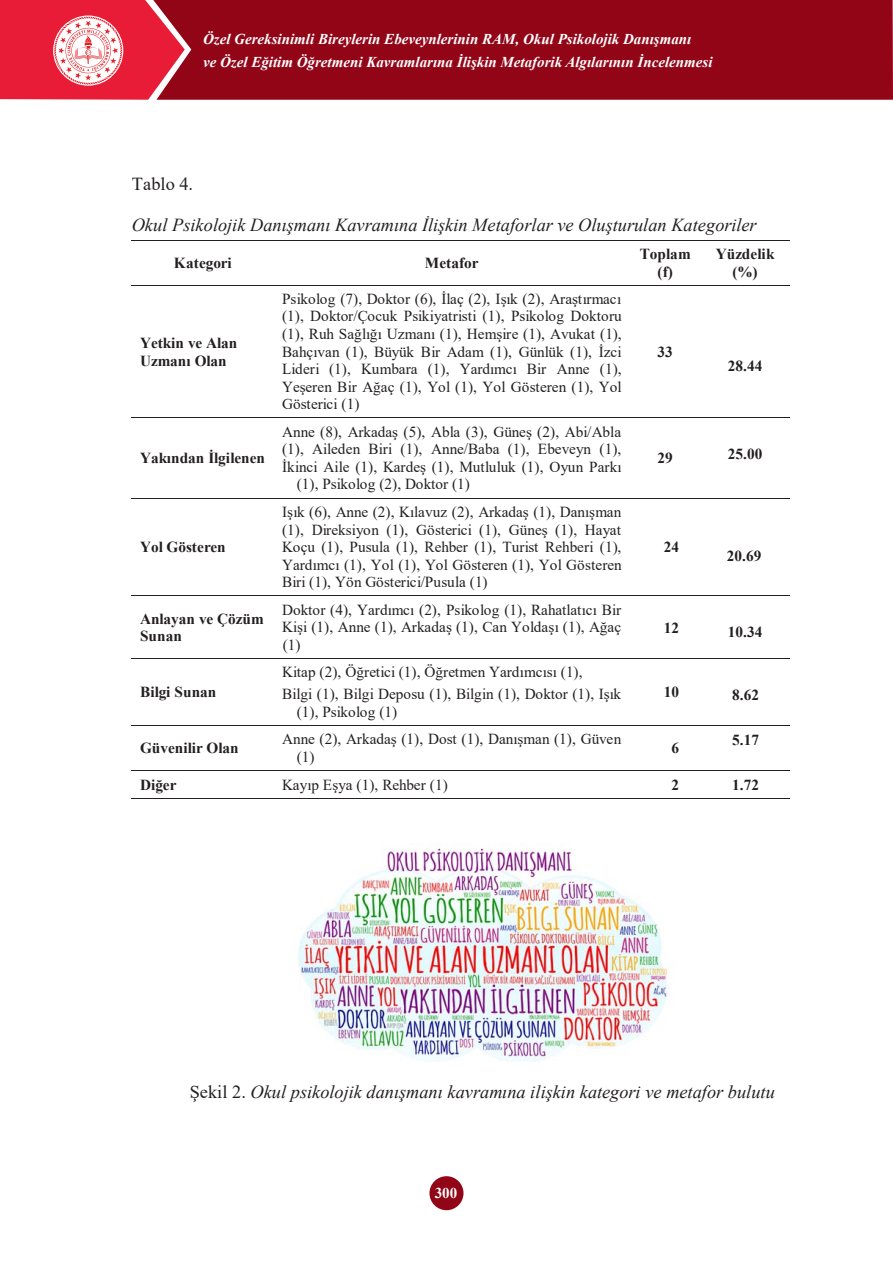
<style>
.page{position:relative;width:893px;height:1263px;background:#fff}
.page>*{position:absolute;margin:0;border:0;box-sizing:border-box;transform-origin:0 0}
.t1{font:italic 18.3px "Times New Roman";color:#231f20}
.t2{font:18.3px "Times New Roman";letter-spacing:.005em;color:#231f20}
.t3{font:15.3px/17.5px "Times New Roman";color:#231f20;text-align:justify}
.t4{font:700 15.3px/17.7px "Times New Roman";color:#231f20;text-align:center}
.t5{font:italic 700 15px/22.5px "Times New Roman";color:#fff}
.t6{font:700 15px "Times New Roman";color:#fff}
.s1{font-style:normal}
</style>
<div class="page">
<div style="left:185px;top:0;width:708px;height:100px;background:#910517"></div>
<svg style="left:0;top:0;width:185px;height:100px;background:#e6485b"></svg>
<div style="left:429px;top:1176px;width:34px;height:34px;background:#910517;border-radius:50%"></div>
<hr style="left:132px;top:240px;width:142px;height:1px;background:#231f20">
<hr style="left:275px;top:240px;width:355px;height:1px;background:#231f20">
<hr style="left:630px;top:240px;width:71px;height:1px;background:#231f20">
<hr style="left:702px;top:240px;width:88px;height:1px;background:#231f20">
<hr style="left:132px;top:285px;width:142px;height:1px;background:#231f20">
<hr style="left:275px;top:285px;width:355px;height:1px;background:#231f20">
<hr style="left:630px;top:285px;width:71px;height:1px;background:#231f20">
<hr style="left:702px;top:285px;width:88px;height:1px;background:#231f20">
<hr style="left:132px;top:418px;width:142px;height:1px;background:#231f20">
<hr style="left:275px;top:418px;width:355px;height:1px;background:#231f20">
<hr style="left:630px;top:418px;width:71px;height:1px;background:#231f20">
<hr style="left:702px;top:418px;width:88px;height:1px;background:#231f20">
<hr style="left:132px;top:498px;width:142px;height:1px;background:#231f20">
<hr style="left:275px;top:498px;width:355px;height:1px;background:#231f20">
<hr style="left:630px;top:498px;width:71px;height:1px;background:#231f20">
<hr style="left:702px;top:498px;width:70px;height:1px;background:#231f20">
<svg style="left:772px;top:498px;width:18px;height:1px"></svg>
<hr style="left:132px;top:596px;width:142px;height:1px;background:#231f20">
<hr style="left:275px;top:596px;width:355px;height:1px;background:#231f20">
<hr style="left:630px;top:596px;width:71px;height:1px;background:#231f20">
<hr style="left:702px;top:596px;width:70px;height:1px;background:#231f20">
<hr style="left:132px;top:658px;width:142px;height:1px;background:#231f20">
<hr style="left:275px;top:658px;width:355px;height:1px;background:#231f20">
<hr style="left:630px;top:658px;width:71px;height:1px;background:#231f20">
<hr style="left:702px;top:658px;width:88px;height:1px;background:#231f20">
<hr style="left:132px;top:725px;width:142px;height:1px;background:#231f20">
<hr style="left:275px;top:725px;width:355px;height:1px;background:#231f20">
<hr style="left:630px;top:725px;width:71px;height:1px;background:#231f20">
<hr style="left:702px;top:725px;width:88px;height:1px;background:#231f20">
<hr style="left:132px;top:770px;width:142px;height:1px;background:#231f20">
<hr style="left:275px;top:770px;width:355px;height:1px;background:#231f20">
<hr style="left:630px;top:770px;width:71px;height:1px;background:#231f20">
<hr style="left:702px;top:770px;width:88px;height:1px;background:#231f20">
<hr style="left:131px;top:798px;width:143px;height:1px;background:#231f20">
<hr style="left:274px;top:798px;width:356px;height:1px;background:#231f20">
<hr style="left:629px;top:798px;width:72px;height:1px;background:#231f20">
<hr style="left:701px;top:798px;width:89px;height:1px;background:#231f20">
<img style="left:298px;top:843px;width:370px;height:218px">
<p class="t5" style="left:203px;top:28px;width:511px">Özel Gereksinimli Bireylerin Ebeveynlerinin RAM, Okul Psikolojik Danışmanı<br>ve Özel Eğitim Öğretmeni Kavramlarına İlişkin Metaforik Algılarının İncelenmesi</p>
<p class="t2" style="left:132px;top:171px;width:63px">Tablo 4.</p>
<p class="t1" style="left:132px;top:212px;width:626px">Okul Psikolojik Danışmanı Kavramına İlişkin Metaforlar ve Oluşturulan Kategoriler</p>
<p class="t4" style="left:174px;top:254px;width:59px">Kategori</p>
<p class="t4" style="left:425px;top:254px;width:55px">Metafor</p>
<p class="t4" style="left:640px;top:245px;width:52px">Toplam (f)</p>
<p class="t4" style="left:716px;top:245px;width:60px">Yüzdelik (%)</p>
<p class="t4" style="left:140px;top:334px;width:99px;text-align:left">Yetkin ve Alan<br>Uzmanı Olan</p>
<p class="t4" style="left:140px;top:449px;width:126px">Yakından İlgilenen</p>
<p class="t4" style="left:140px;top:538px;width:87px">Yol Gösteren</p>
<p class="t3" style="left:282px;top:290px;width:341px">Psikolog (7), Doktor (6), İlaç (2), Işık (2), Araştırmacı (1), Doktor/Çocuk Psikiyatristi (1), Psikolog Doktoru (1), Ruh Sağlığı Uzmanı (1), Hemşire (1), Avukat (1), Bahçıvan (1), Büyük Bir Adam (1), Günlük (1), İzci Lideri (1), Kumbara (1), Yardımcı Bir Anne (1), Yeşeren Bir Ağaç (1), Yol (1), Yol Gösteren (1), Yol Gösterici (1)</p>
<p class="t3" style="left:282px;top:422px;width:341px">Anne (8), Arkadaş (5), Abla (3), Güneş (2), Abi/Abla</p>
<p class="t3" style="left:282px;top:440px;width:341px">(1), Aileden Biri (1), Anne/Baba (1), Ebeveyn (1),</p>
<p class="t3" style="left:282px;top:458px;width:341px">İkinci Aile (1), Kardeş (1), Mutluluk (1), Oyun Parkı</p>
<p class="t3" style="left:297px;top:475px;width:175px">(1), Psikolog (2), Doktor (1)</p>
<p class="t3" style="left:282px;top:502px;width:341px">Işık (6), Anne (2), Kılavuz (2), Arkadaş (1), Danışman (1), Direksiyon (1), Gösterici (1), Güneş (1), Hayat Koçu (1), Pusula (1), Rehber (1), Turist Rehberi (1), Yardımcı (1), Yol (1), Yol Gösteren (1), Yol Gösteren Biri (1), Yön Gösterici/Pusula (1)</p>
<p class="t4" style="left:140px;top:609px;width:125px;text-align:left">Anlayan ve Çözüm<br>Sunan</p>
<p class="t3" style="left:282px;top:600px;width:341px">Doktor (4), Yardımcı (2), Psikolog (1), Rahatlatıcı Bir Kişi (1), Anne (1), Arkadaş (1), Can Yoldaşı (1), Ağaç (1)</p>
<p class="t4" style="left:140px;top:683px;width:78px">Bilgi Sunan</p>
<p class="t3" style="left:282px;top:660px;width:341px;line-height:22.4px">Kitap (2), Öğretici (1), Öğretmen Yardımcısı (1),<br>Bilgi (1), Bilgi Deposu (1), Bilgin (1), Doktor (1), Işık</p>
<p class="t3" style="left:297px;top:702px;width:102px">(1), Psikolog (1)</p>
<p class="t4" style="left:658px;top:342px;width:17px">33</p>
<p class="t4" style="left:728px;top:356px;width:36px">28.44</p>
<p class="t4" style="left:658px;top:449px;width:17px">29</p>
<p class="t4" style="left:728px;top:445px;width:36px">25.00</p>
<p class="t4" style="left:664px;top:538px;width:17px">24</p>
<p class="t4" style="left:727px;top:547px;width:36px">20.69</p>
<p class="t4" style="left:664px;top:618px;width:17px">12</p>
<p class="t4" style="left:728px;top:623px;width:36px">10.34</p>
<p class="t4" style="left:664px;top:683px;width:17px">10</p>
<p class="t4" style="left:732px;top:685px;width:28px">8.62</p>
<p class="t4" style="left:140px;top:739px;width:100px">Güvenilir Olan</p>
<p class="t3" style="left:297px;top:730px;width:326px;text-indent:-15px">Anne (2), Arkadaş (1), Dost (1), Danışman (1), Güven (1)</p>
<p class="t4" style="left:671px;top:739px;width:9px">6</p>
<p class="t4" style="left:732px;top:730px;width:28px">5.17</p>
<p class="t4" style="left:140px;top:775px;width:38px">Diğer</p>
<p class="t3" style="left:282px;top:775px;width:167px">Kayıp Eşya (1), Rehber (1)</p>
<p class="t4" style="left:671px;top:775px;width:9px">2</p>
<p class="t4" style="left:732px;top:775px;width:28px">1.72</p>
<p class="t1" style="left:190px;top:1079px;width:586px"><span class="s1">Şekil 2.</span> Okul psikolojik danışmanı kavramına ilişkin kategori ve metafor bulutu</p>
<p class="t6" style="left:435px;top:1182px;width:24px">300</p>
</div>
